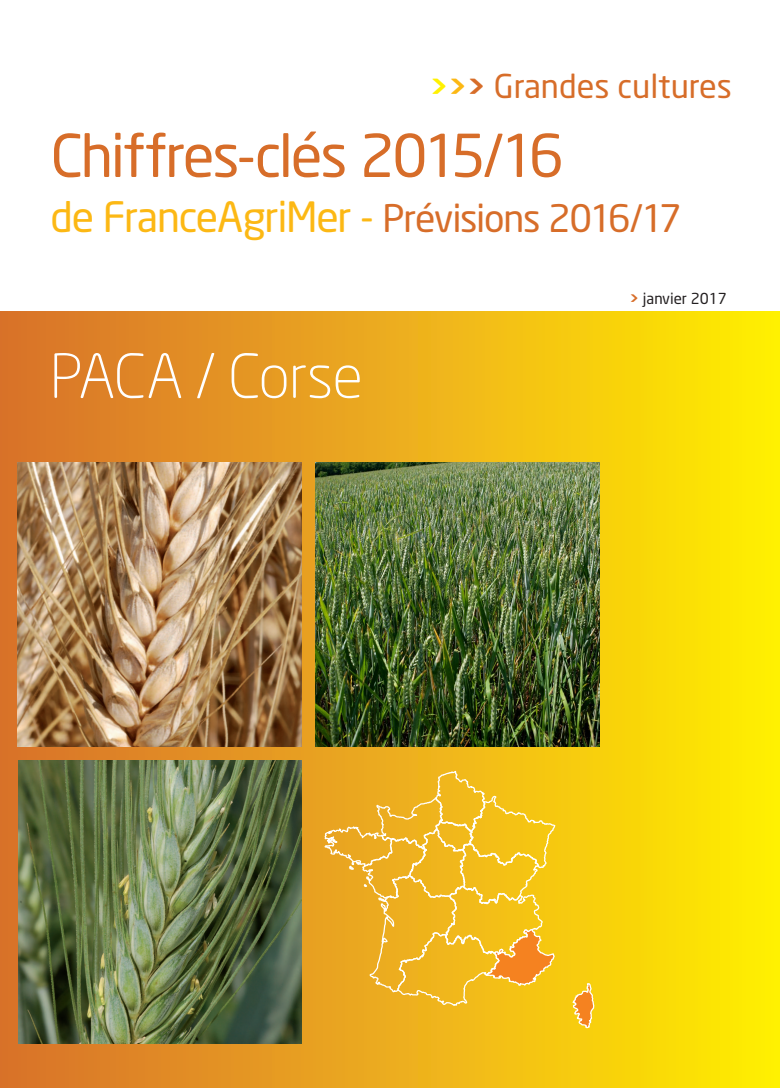
<style>
.page{position:relative;width:780px;height:1088px;background:#fff}
.page>*{position:absolute;margin:0;border:0;box-sizing:border-box;transform-origin:0 0}
.t1{font:300 60px "Neo Sans";letter-spacing:-.015em;color:#fff}
.t2{font:58.38px "Neo Sans";letter-spacing:-.04em;color:#d76d29}
.t3{font:37.5px "Neo Sans";letter-spacing:-.04em;color:#d76d29}
.t4{font:32.5px "Neo Sans";color:#d76d29}
.t5{font:15px "Neo Sans";letter-spacing:-.005em;color:#231f20}
.s1{font-weight:700;font-size:30px;color:#fff101}
.s2{font-weight:700;font-size:30px;color:#fcb814}
.s3{font-weight:700;font-size:30px}
.s4{font-size:41.25px;color:#fcb814}
.s5{font-weight:700;color:#d76d29}
</style>
<div class="page">
<div style="left:0;top:311px;width:780px;height:777px;background:linear-gradient(to right,#d76f30,#ffee03)"></div>
<img style="left:18px;top:462px;width:283px;height:284px">
<img style="left:19px;top:760px;width:282px;height:284px">
<img style="left:315px;top:462px;width:284px;height:284px">
<svg style="left:322px;top:770px;width:235px;height:256px;background:#f0b727"></svg>
<svg style="left:570px;top:982px;width:25px;height:47px"></svg>
<p class="t4" style="left:429px;top:66px;width:304px"><span class="s1">&gt;</span><span class="s2">&gt;</span><span class="s3">&gt;</span> Grandes cultures</p>
<h2 class="t2" style="left:50px;top:120px;width:515px">Chiffres-clés 2015/16</h2>
<p class="t3" style="left:50px;top:195px;width:632px"><span class="s4">de FranceAgriMer -</span> Prévisions 2016/17</p>
<h1 class="t1" style="left:50px;top:340px;width:315px">PACA / Corse</h1>
<p class="t5" style="left:629px;top:289px;width:99px"><span class="s5">&gt;</span> janvier 2017</p>
</div>
